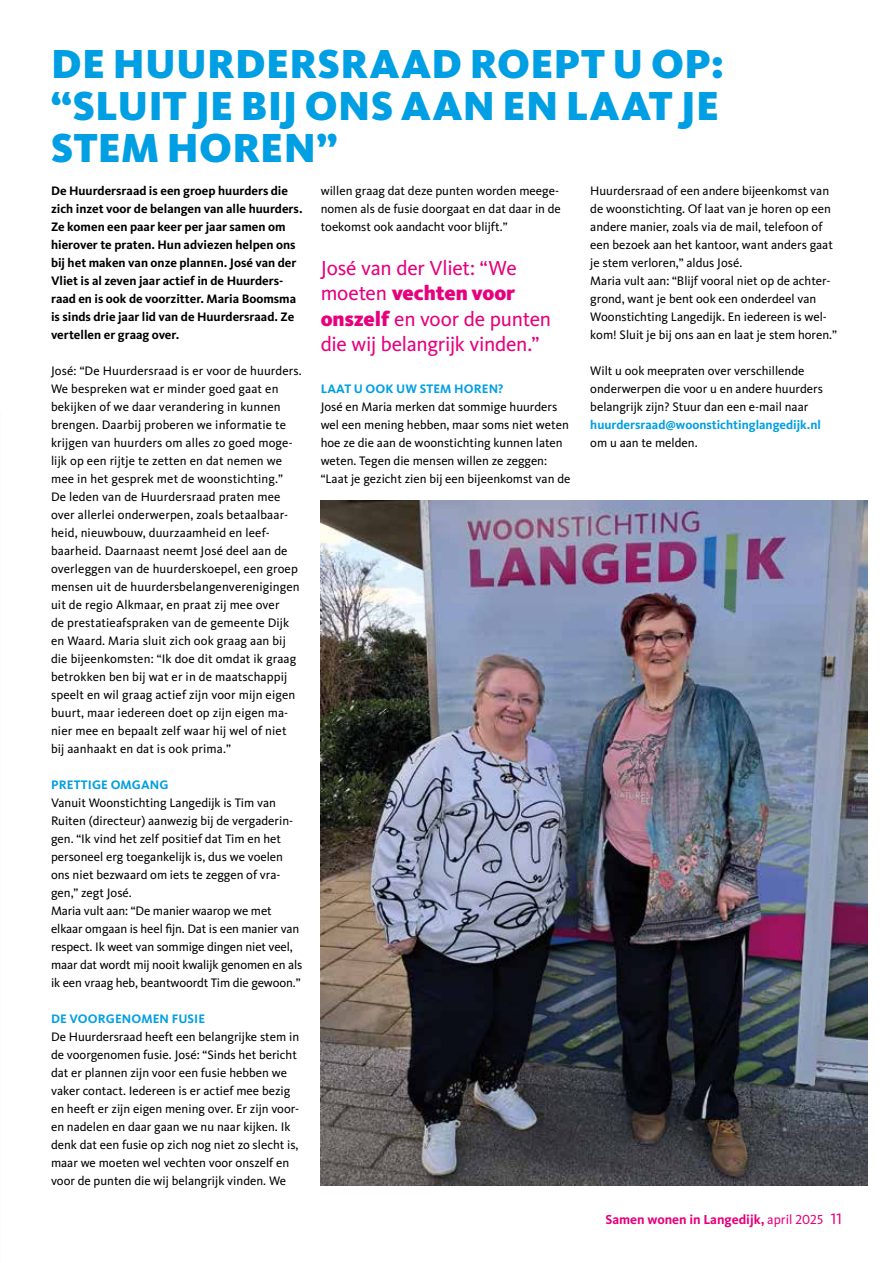
<style>
.page{position:relative;width:893px;height:1263px;background:#fff}
.page>*{position:absolute;margin:0;border:0;box-sizing:border-box;transform-origin:0 0}
.t1{font:900 42px/42px "Kievit Pro";letter-spacing:.01em;color:#009fe3}
.t2{font:21px/25.5px "Kievit Pro";letter-spacing:-.015em;color:#e6007d}
.t3{font:700 13.5px "Kievit Pro";color:#e6007d}
.t4{font:12.75px/18px "Kievit Pro";color:#000}
.t5{font:700 12.75px/18px "Kievit Pro";color:#000}
.t6{font:700 12.75px "Kievit Pro";color:#009fe3}
.s1{font-weight:900}
.s2{font-weight:400}
.s3{font-weight:400;font-size:15.75px}
</style>
<div class="page">
<img style="left:321px;top:500px;width:546px;height:685px">
<h1 class="t1" style="left:51px;top:43px;width:675px">DE HUURDERSRAAD ROEPT U OP: “SLUIT JE BIJ ONS AAN EN LAAT JE<br>STEM HOREN”</h1>
<p class="t5" style="left:51px;top:182px;width:253px">De Huurdersraad is een groep huurders die zich inzet voor de belangen van alle huurders.<br>Ze komen een paar keer per jaar samen om hierover te praten. Hun adviezen helpen ons bij het maken van onze plannEn. José van der Vliet is al zeven jaar actief in de Huurders&shy;raad en is ook de voorzitter. Maria Boomsma is sinds drie jaar lid van de Huurdersraad. Ze vertellen er graag over.</p>
<p class="t4" style="left:51px;top:362px;width:252px">José: “De Huurdersraad is er voor de huurders.<br>We bespreken wat er minder goed gaat en bekijken of we daar verandering in kunnen brengen. Daarbij proberen we informatie te krijgen van huurders om alles zo goed moge&shy;lijk op een rijtje te zetten en dat nemen we mee in het gesprek met de woonstichting.”<br>De leden van de Huurdersraad praten mee over allerlei onderwerpen, zoals betaalbaar&shy;heid, nieuwbouw, duurzaamheid en leef&shy;baarheid. Daarnaast neemt José deel aan de overleggen van de huurderskoepel, een groep mensen uit de huurdersbelangenverenigingen uit de regio Alkmaar, en praat zij mee over<br>de prestatieafspraken van de gemeente Dijk en Waard. Maria sluit zich ook graag aan bij die bijeenkomsten: “Ik doe dit omdat ik graag betrokken ben bij wat er in de maatschappij speelt en wil graag actief zijn voor mijn eigen buurt, maar iedereen doet op zijn eigen ma&shy;nier mee en bepaalt zelf waar hij wel of niet bij aanhaakt en dat is ook prima.”</p>
<p class="t6" style="left:51px;top:777px;width:119px">PRETTIGE OMGANG</p>
<p class="t4" style="left:51px;top:794px;width:253px">Vanuit Woonstichting Langedijk is Tim van Ruiten (directeur) aanwezig bij de vergaderin&shy;gen. “Ik vind het zelf positief dat Tim en het personeel erg toegankelijk is, dus we voelen ons niet bezwaard om iets te zeggen of vra&shy;gen,” zegt José.<br>Maria vult aan: “De manier waarop we met elkaar omgaan is heel fijn. Dat is een manier van respect. Ik weet van sommige dingen niet veel, maar dat wordt mij nooit kwalijk genomen en als ik een vraag heb, beantwoordt Tim die gewoon.”</p>
<p class="t6" style="left:51px;top:1011px;width:156px">DE VOORGENOMEN FUSIE</p>
<p class="t4" style="left:51px;top:1028px;width:250px">De Huurdersraad heeft een belangrijke stem in de voorgenomen fusie. José: “Sinds het bericht dat er plannen zijn voor een fusie hebben we vaker contact. Iedereen is er actief mee bezig en heeft er zijn eigen mening over. Er zijn voor&shy;en nadelen en daar gaan we nu naar kijken. Ik denk dat een fusie op zich nog niet zo slecht is, maar we moeten wel vechten voor onszelf en voor de punten die wij belangrijk vinden. We</p>
<p class="t4" style="left:590px;top:182px;width:248px">Huurdersraad of een andere bijeenkomst van de woonstichting. Of laat van je horen op een andere manier, zoals via de mail, telefoon of een bezoek aan het kantoor, want anders gaat je stem verloren,” aldus José.<br>Maria vult aan: “Blijf vooral niet op de achter&shy;grond, want je bent ook een onderdeel van Woonstichting Langedijk. En iedereen is wel&shy;kom! Sluit je bij ons aan en laat je stem horen.”</p>
<p class="t4" style="left:590px;top:362px;width:234px">Wilt u ook meepraten over verschillende onderwerpen die voor u en andere huurders belangrijk zijn? Stuur dan een e-mail naar</p>
<p class="t6" style="left:590px;top:417px;width:232px">huurdersraad@woonstichtinglangedijk.nl</p>
<p class="t4" style="left:590px;top:434px;width:109px">om u aan te melden.</p>
<p class="t4" style="left:321px;top:182px;width:242px">willen graag dat deze punten worden meege&shy;nomen als de fusie doorgaat en dat daar in de toekomst ook aandacht voor blijft.”</p>
<h2 class="t2" style="left:321px;top:255px;width:232px">José van der Vliet: “We moeten <span class="s1">vechten voor onszelf</span> en voor de punten die wij belangrijk vinden.”</h2>
<p class="t6" style="left:321px;top:381px;width:184px">LAAT U OOK UW STEM HOREN?</p>
<p class="t4" style="left:321px;top:398px;width:251px">José en Maria merken dat sommige huurders wel een mening hebben, maar soms niet weten hoe ze die aan de woonstichting kunnen laten weten. Tegen die mensen willen ze zeggen: “Laat je gezicht zien bij een bijeenkomst van de</p>
<p class="t3" style="left:605px;top:1211px;width:238px">Samen wonen in Langedijk, <span class="s2">april 2025</span> <span class="s3">11</span></p>
</div>
